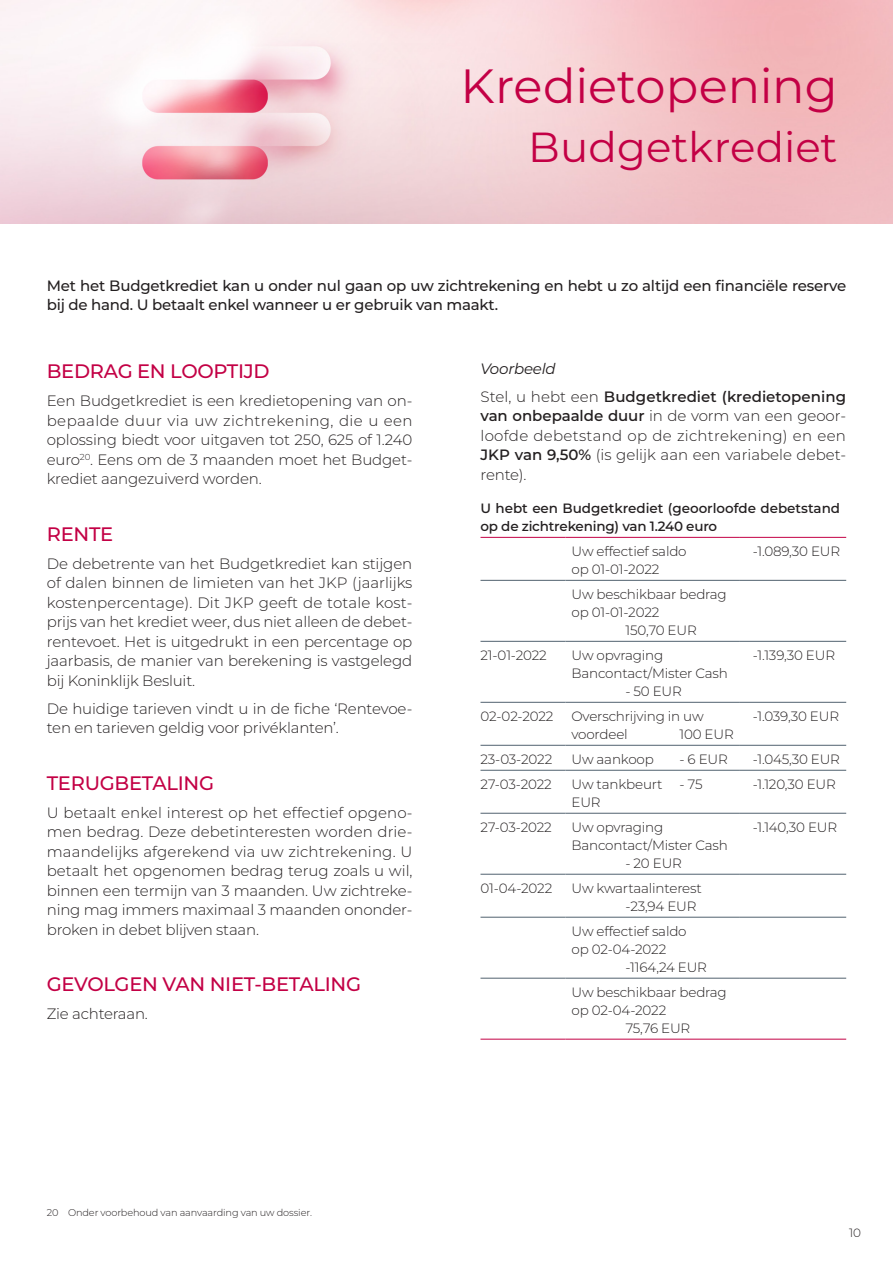
<style>
.page{position:relative;width:893px;height:1263px;background:#fff}
.page>*{position:absolute;margin:0;border:0;box-sizing:border-box;transform-origin:0 0}
.t1{font:48px "Belfius 21";color:#c30045}
.t2{font:42px "Belfius 21";color:#c30045}
.Titel_1_kleiner{font:500 19.5px "Belfius 21";letter-spacing:-.015em;color:#c30045}
.lopende{font:300 15px/19.5px "Belfius 21";letter-spacing:-.015em;color:#231f20;text-align:justify}
.inleiding__kan_varie{font:500 15px/19.5px "Belfius 21";letter-spacing:-.015em;color:#231f20}
.lopende-2{font:italic 15px "Belfius 21";letter-spacing:-.015em;color:#231f20}
.TABcorps{font:300 13.5px/18px "Belfius 21";letter-spacing:-.015em;color:#231f20}
.TABcorps-2{font:600 13.5px/18px "Belfius 21";color:#231f20}
.t3{font:300 12px "Belfius 21";color:#231f20}
.voetnoot{font:300 9.75px "Belfius 21";letter-spacing:-.015em;color:#231f20}
.s1{font-weight:600}
</style>
<div class="page">
<hr style="left:480px;top:537px;width:86px;height:1px;background:#c30045">
<hr style="left:566px;top:537px;width:174px;height:1px;background:#c30045">
<hr style="left:740px;top:537px;width:106px;height:1px;background:#c30045">
<hr style="left:480px;top:1039px;width:86px;height:1px;background:#c30045">
<hr style="left:566px;top:1039px;width:174px;height:1px;background:#c30045">
<hr style="left:740px;top:1039px;width:106px;height:1px;background:#c30045">
<hr style="left:480px;top:978px;width:86px;height:1px;background:#51626f">
<hr style="left:566px;top:978px;width:174px;height:1px;background:#51626f">
<hr style="left:740px;top:978px;width:106px;height:1px;background:#51626f">
<hr style="left:480px;top:580px;width:86px;height:1px;background:#51626f">
<hr style="left:566px;top:580px;width:174px;height:1px;background:#51626f">
<hr style="left:740px;top:580px;width:106px;height:1px;background:#51626f">
<hr style="left:480px;top:641px;width:86px;height:1px;background:#51626f">
<hr style="left:566px;top:641px;width:174px;height:1px;background:#51626f">
<hr style="left:740px;top:641px;width:106px;height:1px;background:#51626f">
<hr style="left:480px;top:702px;width:86px;height:1px;background:#51626f">
<hr style="left:566px;top:702px;width:174px;height:1px;background:#51626f">
<hr style="left:740px;top:702px;width:106px;height:1px;background:#51626f">
<hr style="left:480px;top:745px;width:86px;height:1px;background:#51626f">
<hr style="left:566px;top:745px;width:174px;height:1px;background:#51626f">
<hr style="left:740px;top:745px;width:106px;height:1px;background:#51626f">
<hr style="left:480px;top:770px;width:86px;height:1px;background:#51626f">
<hr style="left:566px;top:770px;width:174px;height:1px;background:#51626f">
<hr style="left:740px;top:770px;width:106px;height:1px;background:#51626f">
<hr style="left:480px;top:813px;width:86px;height:1px;background:#51626f">
<hr style="left:566px;top:813px;width:174px;height:1px;background:#51626f">
<hr style="left:740px;top:813px;width:106px;height:1px;background:#51626f">
<hr style="left:480px;top:874px;width:86px;height:1px;background:#51626f">
<hr style="left:566px;top:874px;width:174px;height:1px;background:#51626f">
<hr style="left:740px;top:874px;width:106px;height:1px;background:#51626f">
<hr style="left:480px;top:917px;width:86px;height:1px;background:#51626f">
<hr style="left:566px;top:917px;width:174px;height:1px;background:#51626f">
<hr style="left:740px;top:917px;width:106px;height:1px;background:#51626f">
<img style="left:0;top:0;width:893px;height:223px">
<p class="t1" style="left:461px;top:56px;width:379px">Kredietopening</p>
<p class="t2" style="left:528px;top:121px;width:311px">Budgetkrediet</p>
<p class="inleiding__kan_varie" style="left:47px;top:276px;width:801px">Met het Budgetkrediet kan u onder nul gaan op uw zichtrekening en hebt u zo altijd een financiële reserve bij de hand. U betaalt enkel wanneer u er gebruik van maakt.</p>
<p class="Titel_1_kleiner" style="left:47px;top:359px;width:224px">BEDRAG EN LOOPTIJD</p>
<p class="lopende" style="left:47px;top:391px;width:367px">Een Budgetkrediet is een kredietopening van on&shy;bepaalde duur via uw zichtrekening, die u een oplossing biedt voor uitgaven tot 250, 625 of 1.240 euro<sup>20</sup>. Eens om de 3 maanden moet het Budget&shy;krediet aangezuiverd worden.</p>
<p class="Titel_1_kleiner" style="left:47px;top:522px;width:68px">RENTE</p>
<p class="lopende" style="left:47px;top:554px;width:367px">De debetrente van het Budgetkrediet kan stijgen of dalen binnen de limieten van het JKP (jaarlijks kostenpercentage). Dit JKP geeft de totale kost&shy;prijs van het krediet weer, dus niet alleen de debet&shy;rentevoet. Het is uitgedrukt in een percentage op jaarbasis, de manier van berekening is vastgelegd bij Koninklijk Besluit.</p>
<p class="lopende" style="left:47px;top:699px;width:367px">De huidige tarieven vindt u in de fiche ‘Rentevoe&shy;ten en tarieven geldig voor privéklanten’.</p>
<p class="Titel_1_kleiner" style="left:47px;top:771px;width:169px">TERUGBETALING</p>
<p class="lopende" style="left:47px;top:803px;width:367px">U betaalt enkel interest op het effectief opgeno&shy;men bedrag. Deze debetinteresten worden drie&shy;maandelijks afgerekend via uw zichtrekening. U betaalt het opgenomen bedrag terug zoals u wil, binnen een termijn van 3 maanden. Uw zichtreke&shy;ning mag immers maximaal 3 maanden ononder&shy;broken in debet blijven staan.</p>
<p class="Titel_1_kleiner" style="left:47px;top:972px;width:316px">GEVOLGEN VAN NIET-BETALING</p>
<p class="lopende" style="left:47px;top:1004px;width:103px">Zie achteraan.</p>
<p class="lopende-2" style="left:480px;top:359px;width:77px">Voorbeeld</p>
<p class="lopende" style="left:480px;top:387px;width:367px">Stel, u hebt een <span class="s1">Budgetkrediet (kredietopening van onbepaalde duur</span> in de vorm van een geoor&shy;loofde debetstand op de zichtrekening) en een <span class="s1">JKP van 9,50%</span> (is gelijk aan een variabele debet&shy;rente).</p>
<p class="TABcorps-2" style="left:480px;top:499px;width:361px">U hebt een Budgetkrediet (geoorloofde debetstand op de zichtrekening) van 1.240 euro</p>
<p class="TABcorps" style="left:571px;top:543px;width:117px">Uw effectief saldo op 01-01-2022</p>
<p class="TABcorps" style="left:753px;top:543px;width:89px">-1.089,30 EUR</p>
<p class="TABcorps" style="left:571px;top:585px;width:157px">Uw beschikbaar bedrag</p>
<p class="TABcorps" style="left:571px;top:603px;width:89px">op 01-01-2022</p>
<p class="TABcorps" style="left:625px;top:621px;width:73px">150,70 EUR</p>
<p class="TABcorps" style="left:480px;top:646px;width:68px">21-01-2022</p>
<p class="TABcorps" style="left:571px;top:646px;width:158px">Uw opvraging<br>Bancontact/Mister Cash</p>
<p class="TABcorps" style="left:625px;top:682px;width:58px">- 50 EUR</p>
<p class="TABcorps" style="left:753px;top:646px;width:84px">-1.139,30 EUR</p>
<p class="TABcorps" style="left:480px;top:707px;width:75px">02-02-2022</p>
<p class="TABcorps" style="left:571px;top:707px;width:134px">Overschrijving in uw voordeel</p>
<p class="TABcorps" style="left:679px;top:725px;width:56px">100 EUR</p>
<p class="TABcorps" style="left:753px;top:707px;width:88px">-1.039,30 EUR</p>
<p class="TABcorps" style="left:480px;top:750px;width:73px">23-03-2022</p>
<p class="TABcorps" style="left:571px;top:750px;width:84px">Uw aankoop</p>
<p class="TABcorps" style="left:679px;top:750px;width:50px">- 6 EUR</p>
<p class="TABcorps" style="left:753px;top:750px;width:89px">-1.045,30 EUR</p>
<p class="TABcorps" style="left:480px;top:775px;width:73px">27-03-2022</p>
<p class="TABcorps" style="left:571px;top:775px;width:93px">Uw tankbeurt</p>
<p class="TABcorps" style="left:679px;top:775px;width:25px">- 75</p>
<p class="TABcorps" style="left:571px;top:793px;width:31px">EUR</p>
<p class="TABcorps" style="left:753px;top:775px;width:85px">-1.120,30 EUR</p>
<p class="TABcorps" style="left:480px;top:818px;width:73px">27-03-2022</p>
<p class="TABcorps" style="left:571px;top:818px;width:158px">Uw opvraging<br>Bancontact/Mister Cash</p>
<p class="TABcorps" style="left:625px;top:854px;width:58px">- 20 EUR</p>
<p class="TABcorps" style="left:480px;top:879px;width:73px">01-04-2022</p>
<p class="TABcorps" style="left:625px;top:879px;width:78px;text-indent:-54px">Uw kwartaalinterest -23,94 EUR</p>
<p class="TABcorps" style="left:571px;top:922px;width:117px">Uw effectief saldo</p>
<p class="TABcorps" style="left:571px;top:940px;width:96px">op 02-04-2022</p>
<p class="TABcorps" style="left:625px;top:958px;width:83px">-1164,24 EUR</p>
<p class="TABcorps" style="left:571px;top:983px;width:157px">Uw beschikbaar bedrag</p>
<p class="TABcorps" style="left:571px;top:1001px;width:96px">op 02-04-2022</p>
<p class="TABcorps" style="left:625px;top:1019px;width:66px">75,76 EUR</p>
<p class="TABcorps" style="left:753px;top:818px;width:86px">-1.140,30 EUR</p>
<p class="voetnoot" style="left:47px;top:1207px;width:267px">20 Onder voorbehoud van aanvaarding van uw dossier.</p>
<p class="t3" style="left:849px;top:1225px;width:13px">10</p>
</div>
